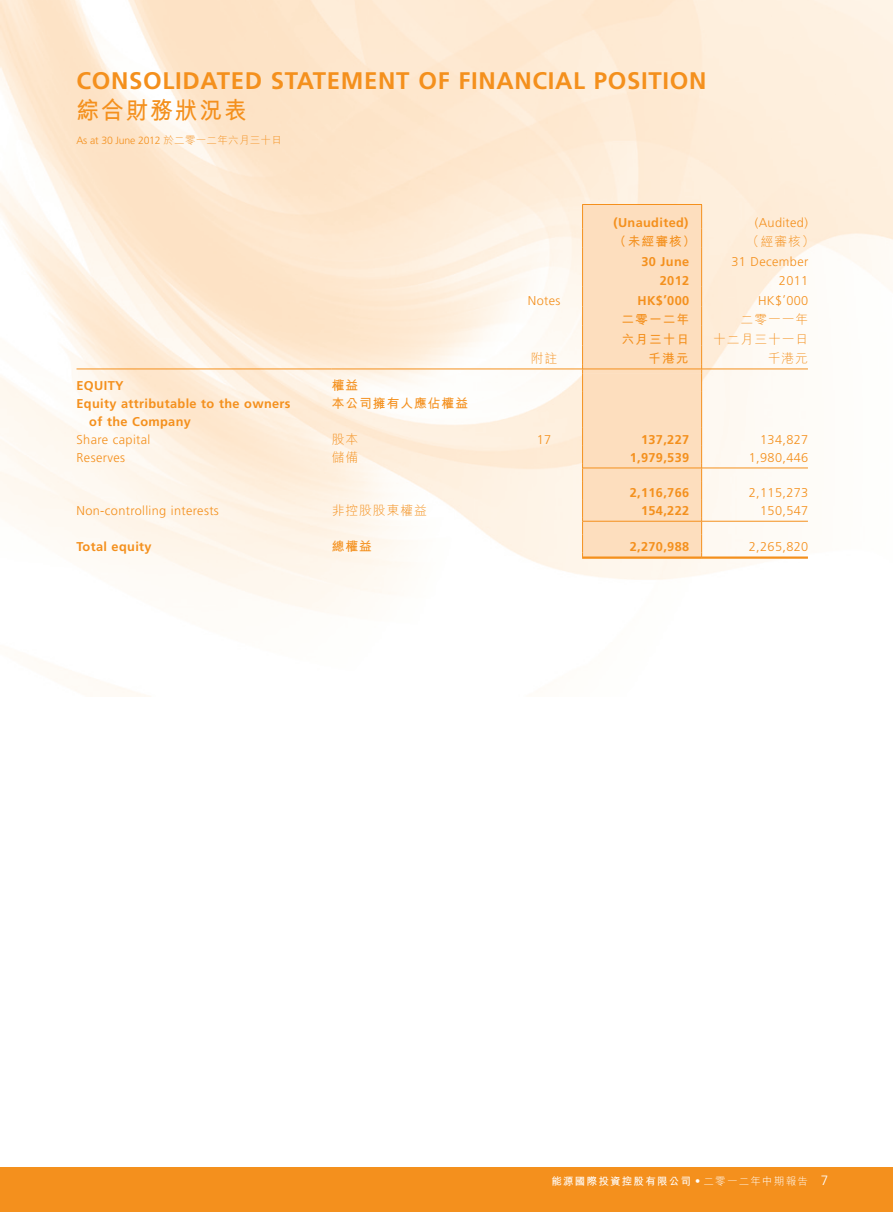
<style>
.page{position:relative;width:893px;height:1212px;background:#fff}
.page>*{position:absolute;margin:0;border:0;box-sizing:border-box;transform-origin:0 0}
.t1{font:700 24px "Frutiger LT Std";letter-spacing:.03em;color:#f4901d}
.t2{font:700 24px "M Hei HK";letter-spacing:.08em;color:#f4901d;scale:.95 1}
.Body_Text{font:700 12.75px/18px "Frutiger LT Std";letter-spacing:.03em;color:#f4901d}
.Body_Text-2{font:300 12.75px "Frutiger LT Std";letter-spacing:.03em;color:#f4901d}
.Body_Text-3{font:700 12.75px "M Hei HK";letter-spacing:.08em;color:#f4901d}
.Body_Text-4{font:300 12.75px "M Hei HK";letter-spacing:.08em;color:#f4901d}
.t3{font:300 10.5px "Frutiger LT Std";letter-spacing:-.02em;color:#f4901d}
.t4{font:700 10.5px "M Hei HK";letter-spacing:.12em;color:#fff}
.s1{font-family:"M Hei HK"}
.s2{font-weight:300}
.s3{font-family:"Frutiger LT Std";font-weight:300;font-size:13.5px}
</style>
<div class="page">
<div style="left:0;top:1168px;width:893px;height:44px;background:#f4901d"></div>
<img style="left:0;top:0;width:893px;height:697px">
<hr style="left:702px;top:468px;width:106px;height:1px;background:#f4901d">
<hr style="left:702px;top:521px;width:106px;height:1px;background:#f4901d">
<hr style="left:702px;top:556px;width:106px;height:3px;background:#f4901d">
<div style="left:582px;top:204px;width:120px;height:355px;background:#fddebe"></div>
<hr style="left:77px;top:369px;width:255px;height:1px;background:#f4901d">
<hr style="left:332px;top:369px;width:174px;height:1px;background:#f4901d">
<hr style="left:506px;top:369px;width:76px;height:1px;background:#f4901d">
<hr style="left:583px;top:369px;width:118px;height:1px;background:#f4901d">
<hr style="left:702px;top:369px;width:106px;height:1px;background:#f4901d">
<p class="t1" style="left:77px;top:67px;width:631px">CONSOLIDATED STATEMENT OF FINANCIAL POSITION</p>
<p class="t2" style="left:77px;top:93px;width:181px">綜合財務狀況表</p>
<p class="t3" style="left:77px;top:134px;width:207px">As at 30 June 2012 <span class="s1">於二零一二年六月三十日</span></p>
<p class="Body_Text" style="left:613px;top:213px;width:77px">(Unaudited)</p>
<p class="Body_Text-2" style="left:755px;top:215px;width:55px">(Audited)</p>
<p class="Body_Text-3" style="left:613px;top:232px;width:84px">（未經審核）</p>
<p class="Body_Text-4" style="left:746px;top:235px;width:70px">（經審核）</p>
<p class="Body_Text" style="left:641px;top:252px;width:49px">30 June</p>
<p class="Body_Text" style="left:660px;top:272px;width:31px">2012</p>
<p class="Body_Text-2" style="left:731px;top:254px;width:78px">31 December</p>
<p class="Body_Text-2" style="left:779px;top:274px;width:31px">2011</p>
<p class="Body_Text-2" style="left:528px;top:293px;width:34px">Notes</p>
<p class="Body_Text" style="left:637px;top:291px;width:53px">HK$’000</p>
<p class="Body_Text-2" style="left:758px;top:293px;width:52px">HK$’000</p>
<p class="Body_Text-3" style="left:621px;top:310px;width:69px">二零一二年</p>
<p class="Body_Text-4" style="left:741px;top:313px;width:69px">二零一一年</p>
<p class="Body_Text-3" style="left:621px;top:330px;width:69px">六月三十日</p>
<p class="Body_Text-4" style="left:713px;top:332px;width:97px">十二月三十一日</p>
<p class="Body_Text-4" style="left:531px;top:352px;width:28px">附註</p>
<p class="Body_Text-3" style="left:648px;top:349px;width:42px">千港元</p>
<p class="Body_Text-4" style="left:768px;top:352px;width:42px">千港元</p>
<p class="Body_Text" style="left:77px;top:377px;width:49px">EQUITY</p>
<p class="Body_Text-3" style="left:332px;top:376px;width:28px">權益</p>
<p class="Body_Text" style="left:89px;top:395px;width:203px;text-indent:-13px">Equity attributable to the owners of the Company</p>
<p class="Body_Text-3" style="left:332px;top:394px;width:138px">本公司擁有人應佔權益</p>
<p class="Body_Text-2" style="left:77px;top:433px;width:75px">Share capital</p>
<p class="Body_Text-4" style="left:332px;top:433px;width:28px">股本</p>
<p class="Body_Text-2" style="left:537px;top:433px;width:16px">17</p>
<p class="Body_Text" style="left:641px;top:431px;width:50px">137,227</p>
<p class="Body_Text-2" style="left:760px;top:433px;width:50px">134,827</p>
<p class="Body_Text-2" style="left:77px;top:451px;width:50px">Reserves</p>
<p class="Body_Text-4" style="left:332px;top:451px;width:28px">儲備</p>
<p class="Body_Text" style="left:630px;top:449px;width:61px">1,979,539</p>
<p class="Body_Text-2" style="left:749px;top:451px;width:61px">1,980,446</p>
<p class="Body_Text" style="left:630px;top:484px;width:61px">2,116,766</p>
<p class="Body_Text-2" style="left:749px;top:486px;width:61px">2,115,273</p>
<p class="Body_Text-2" style="left:77px;top:504px;width:144px">Non-controlling interests</p>
<p class="Body_Text-4" style="left:332px;top:504px;width:97px">非控股股東權益</p>
<p class="Body_Text" style="left:641px;top:502px;width:50px">154,222</p>
<p class="Body_Text-2" style="left:760px;top:504px;width:50px">150,547</p>
<p class="Body_Text" style="left:77px;top:537px;width:77px">Total equity</p>
<p class="Body_Text-3" style="left:332px;top:537px;width:42px">總權益</p>
<p class="Body_Text" style="left:630px;top:537px;width:61px">2,270,988</p>
<p class="Body_Text-2" style="left:749px;top:539px;width:61px">2,265,820</p>
<p class="t4" style="left:551px;top:1173px;width:278px">能源國際投資控股有限公司<span class="s2">‧二零一二年中期報告</span> <span class="s3">7</span></p>
</div>
